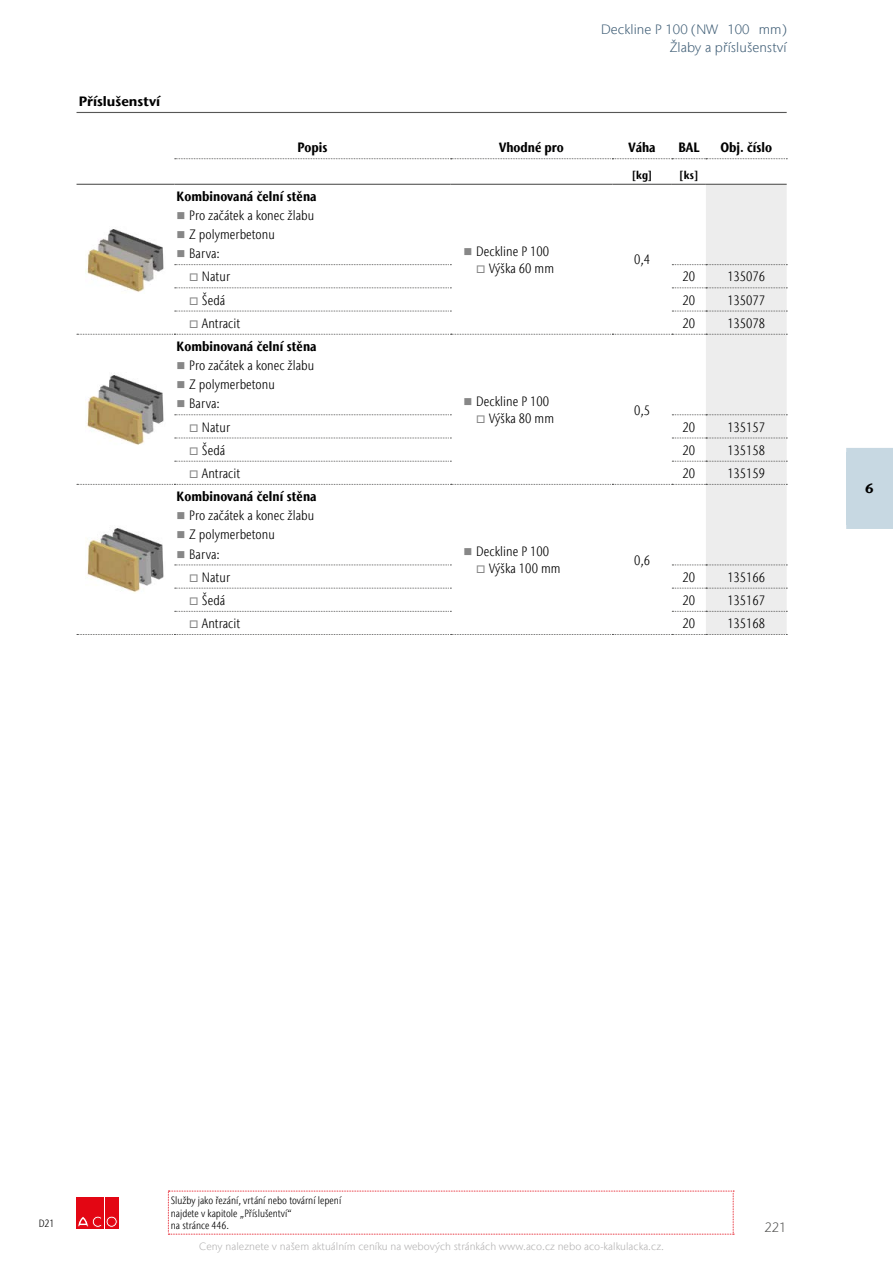
<style>
.page{position:relative;width:893px;height:1263px;background:#fff}
.page>*{position:absolute;margin:0;border:0;box-sizing:border-box;transform-origin:0 0}
.t1{font:300 condensed 13.5px "Stone Sans IIITC Com";letter-spacing:.005em;color:#000}
.t2{font:700 condensed 13.5px "Stone Sans IIITC Com";letter-spacing:.005em;color:#000}
.t3{font:300 13.5px/17.9px "Stone Sans IIITC Com";letter-spacing:.005em;color:#415f77;text-align:right}
.t4{font:700 13.5px "Stone Sans IIITC Com";color:#000}
.t5{font:300 13.5px "Stone Sans IIITC Com";color:#575756}
.t6{font:700 condensed 11.25px "Stone Sans IIITC Com";color:#000}
.t7{font:300 condensed 10.5px/12.6px "Stone Sans IIITC Com";color:#000}
.t8{font:300 10.5px "Stone Sans IIITC Com";letter-spacing:.005em;color:#b3b2b2}
.s1{color:#878787}
</style>
<div class="page">
<hr style="left:77px;top:112px;width:710px;height:1px;background:#575756">
<svg style="left:175px;top:158px;width:612px;height:1px"></svg>
<svg style="left:77px;top:185px;width:710px;height:450px"></svg>
<hr style="left:77px;top:184px;width:97px;height:1px;background:#575756">
<hr style="left:174px;top:184px;width:277px;height:1px;background:#575756">
<hr style="left:451px;top:184px;width:161px;height:1px;background:#575756">
<hr style="left:612px;top:184px;width:60px;height:1px;background:#575756">
<hr style="left:672px;top:184px;width:34px;height:1px;background:#575756">
<hr style="left:706px;top:184px;width:81px;height:1px;background:#575756">
<img style="left:85px;top:226px;width:81px;height:67px">
<img style="left:85px;top:373px;width:81px;height:74px">
<img style="left:85px;top:526px;width:81px;height:68px">
<svg style="left:168px;top:1191px;width:566px;height:44px"></svg>
<div style="left:77px;top:1197px;width:13px;height:31px;background:#e30613"></div>
<div style="left:91px;top:1197px;width:13px;height:31px;background:#e30613"></div>
<svg style="left:78px;top:1216px;width:24px;height:11px"></svg>
<div style="left:105px;top:1197px;width:13px;height:31px;background:#e30613"></div>
<div style="left:106px;top:1216px;width:11px;height:11px;border:1px solid #e30613;border-radius:50%"></div>
<div style="left:108px;top:1218px;width:7px;height:7px;border:1px solid #e30613;border-radius:50%"></div>
<div style="left:846px;top:452px;width:47px;height:73px;background:#c7d8e2"></div>
<div style="left:846px;top:448px;width:47px;height:8px;background:#c7d8e2"></div>
<div style="left:846px;top:520px;width:47px;height:9px;background:#c7d8e2"></div>
<p class="t4" style="left:79px;top:93px;width:83px">Příslušenství</p>
<p class="t3" style="left:601px;top:20px;width:187px">Deckline P 100 (NW 100 mm)<br>Žlaby a příslušenství</p>
<p class="t2" style="left:298px;top:139px;width:31px">Popis</p>
<p class="t2" style="left:499px;top:139px;width:66px">Vhodné pro</p>
<p class="t2" style="left:629px;top:139px;width:29px">Váha</p>
<p class="t2" style="left:678px;top:139px;width:22px">BAL</p>
<p class="t2" style="left:720px;top:139px;width:53px">Obj. číslo</p>
<p class="t6" style="left:632px;top:168px;width:22px">[kg]</p>
<p class="t6" style="left:679px;top:168px;width:21px">[ks]</p>
<p class="t2" style="left:176px;top:188px;width:142px">Kombinovaná čelní stěna</p>
<p class="t1" style="left:176px;top:207px;width:139px"><span class="s1">■</span> Pro začátek a konec žlabu</p>
<p class="t1" style="left:176px;top:226px;width:100px"><span class="s1">■</span> Z polymerbetonu</p>
<p class="t1" style="left:176px;top:245px;width:45px"><span class="s1">■</span> Barva:</p>
<p class="t1" style="left:463px;top:243px;width:87px"><span class="s1">■</span> Deckline P 100</p>
<p class="t1" style="left:476px;top:260px;width:79px"><span class="s1">□</span> Výška 60 mm</p>
<p class="t1" style="left:634px;top:251px;width:18px">0,4</p>
<p class="t1" style="left:189px;top:269px;width:42px"><span class="s1">□</span> Natur</p>
<p class="t1" style="left:683px;top:269px;width:14px">20</p>
<p class="t1" style="left:727px;top:269px;width:39px">135076</p>
<p class="t1" style="left:189px;top:292px;width:38px"><span class="s1">□</span> Šedá</p>
<p class="t1" style="left:683px;top:292px;width:14px">20</p>
<p class="t1" style="left:727px;top:292px;width:39px">135077</p>
<p class="t1" style="left:189px;top:315px;width:52px"><span class="s1">□</span> Antracit</p>
<p class="t1" style="left:683px;top:315px;width:14px">20</p>
<p class="t1" style="left:727px;top:315px;width:39px">135078</p>
<p class="t2" style="left:176px;top:338px;width:142px">Kombinovaná čelní stěna</p>
<p class="t1" style="left:176px;top:357px;width:139px"><span class="s1">■</span> Pro začátek a konec žlabu</p>
<p class="t1" style="left:176px;top:376px;width:100px"><span class="s1">■</span> Z polymerbetonu</p>
<p class="t1" style="left:176px;top:395px;width:45px"><span class="s1">■</span> Barva:</p>
<p class="t1" style="left:463px;top:393px;width:87px"><span class="s1">■</span> Deckline P 100</p>
<p class="t1" style="left:476px;top:410px;width:79px"><span class="s1">□</span> Výška 80 mm</p>
<p class="t1" style="left:634px;top:402px;width:18px">0,5</p>
<p class="t1" style="left:189px;top:419px;width:42px"><span class="s1">□</span> Natur</p>
<p class="t1" style="left:683px;top:419px;width:14px">20</p>
<p class="t1" style="left:727px;top:419px;width:39px">135157</p>
<p class="t1" style="left:189px;top:442px;width:38px"><span class="s1">□</span> Šedá</p>
<p class="t1" style="left:683px;top:442px;width:14px">20</p>
<p class="t1" style="left:727px;top:442px;width:39px">135158</p>
<p class="t1" style="left:189px;top:465px;width:52px"><span class="s1">□</span> Antracit</p>
<p class="t1" style="left:683px;top:465px;width:14px">20</p>
<p class="t1" style="left:727px;top:465px;width:39px">135159</p>
<p class="t2" style="left:176px;top:488px;width:142px">Kombinovaná čelní stěna</p>
<p class="t1" style="left:176px;top:507px;width:139px"><span class="s1">■</span> Pro začátek a konec žlabu</p>
<p class="t1" style="left:176px;top:526px;width:100px"><span class="s1">■</span> Z polymerbetonu</p>
<p class="t1" style="left:176px;top:546px;width:45px"><span class="s1">■</span> Barva:</p>
<p class="t1" style="left:463px;top:543px;width:87px"><span class="s1">■</span> Deckline P 100</p>
<p class="t1" style="left:476px;top:560px;width:86px"><span class="s1">□</span> Výška 100 mm</p>
<p class="t1" style="left:634px;top:552px;width:18px">0,6</p>
<p class="t1" style="left:189px;top:569px;width:42px"><span class="s1">□</span> Natur</p>
<p class="t1" style="left:683px;top:569px;width:14px">20</p>
<p class="t1" style="left:727px;top:569px;width:39px">135166</p>
<p class="t1" style="left:189px;top:592px;width:38px"><span class="s1">□</span> Šedá</p>
<p class="t1" style="left:683px;top:592px;width:14px">20</p>
<p class="t1" style="left:727px;top:592px;width:39px">135167</p>
<p class="t1" style="left:189px;top:615px;width:52px"><span class="s1">□</span> Antracit</p>
<p class="t1" style="left:683px;top:615px;width:14px">20</p>
<p class="t1" style="left:727px;top:615px;width:39px">135168</p>
<p class="t4" style="left:865px;top:480px;width:10px">6</p>
<p class="t7" style="left:171px;top:1194px;width:172px">Služby jako řezání, vrtání nebo tovární lepení najdete v kapitole „Příslušentví“</p>
<p class="t7" style="left:39px;top:1217px;width:17px">D21</p>
<p class="t7" style="left:171px;top:1219px;width:60px">na stránce 446.</p>
<p class="t5" style="left:764px;top:1219px;width:24px">221</p>
<p class="t8" style="left:199px;top:1240px;width:466px">Ceny naleznete v našem aktuálním ceníku na webových stránkách www.aco.cz nebo aco-kalkulacka.cz.</p>
</div>
